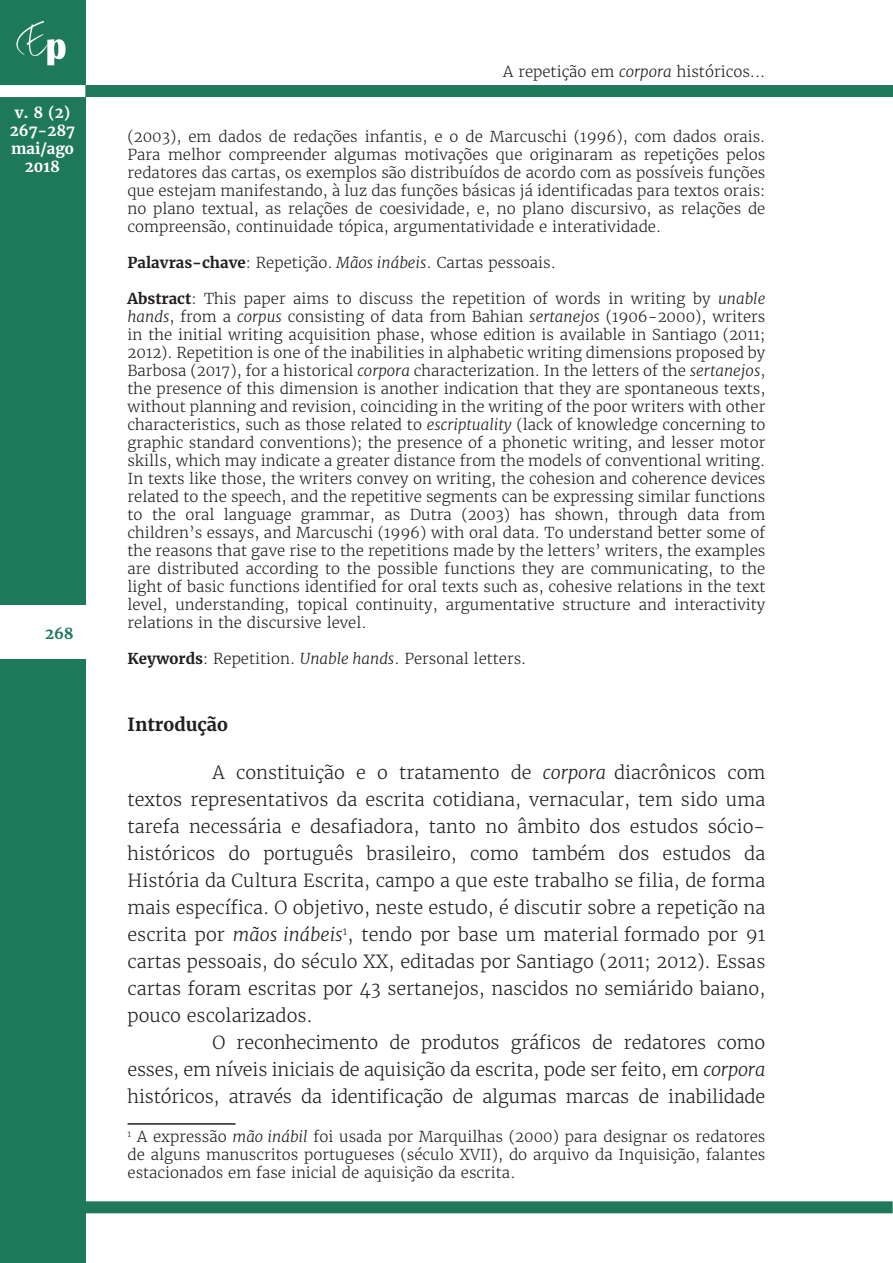
<style>
.page{position:relative;width:893px;height:1263px;background:#fff}
.page>*{position:absolute;margin:0;border:0;box-sizing:border-box;transform-origin:0 0}
.Corpo_do_artigo{font:300 18px/27px "Merriweather";letter-spacing:-.005em;color:#231f20;text-align:justify}
.Título_de_seção_prim{font:700 18px "Merriweather";color:#231f20}
.Resumo{font:300 15px/18px "Merriweather";color:#231f20;text-align:justify}
.Rodapé{font:300 15px/18px "Merriweather";color:#231f20;text-align:justify}
.t1{font:700 15px/18px "Merriweather";color:#fff;text-align:center}
.t2{font:700 15px "Merriweather";color:#1e785a}
.s1{font-style:italic}
.s2{font-weight:700}
</style>
<div class="page">
<div style="left:0;top:0;width:85px;height:1263px;background:#1e785a"></div>
<img style="left:16px;top:21px;width:50px;height:45px">
<div style="left:85px;top:85px;width:808px;height:12px;background:#1e785a"></div>
<div style="left:0;top:85px;width:85px;height:12px;background:#fff"></div>
<div style="left:0;top:605px;width:85px;height:53px;background:#fff"></div>
<div style="left:84px;top:1201px;width:809px;height:12px;background:#1e785a"></div>
<hr style="left:128px;top:1123px;width:108px;height:2px;background:#231f20">
<p class="t1" style="left:10px;top:103px;width:67px">v. 8 (2)<br>267-287 mai/ago<br>2018</p>
<p class="t2" style="left:45px;top:624px;width:30px">268</p>
<p class="Resumo" style="left:503px;top:63px;width:264px">A repetição em <span class="s1">corpora</span> históricos...</p>
<p class="Resumo" style="left:128px;top:128px;width:639px">(2003), em dados de redações infantis, e o de Marcuschi (1996), com dados orais.<br>Para melhor compreender algumas motivações que originaram as repetições pelos redatores das cartas, os exemplos são distribuídos de acordo com as possíveis funções que estejam manifestando, à luz das funções básicas já identificadas para textos orais: no plano textual, as relações de coesividade, e, no plano discursivo, as relações de compreensão, continuidade tópica, argumentatividade e interatividade.</p>
<p class="Resumo" style="left:128px;top:254px;width:430px"><span class="s2">Palavras-chave</span>: Repetição. <span class="s1">Mãos inábeis</span>. Cartas pessoais.</p>
<p class="Resumo" style="left:128px;top:290px;width:639px"><span class="s2">Abstract</span>: This paper aims to discuss the repetition of words in writing by <span class="s1">unable hands</span>, from a <span class="s1">corpus</span> consisting of data from Bahian <span class="s1">sertanejos</span> (1906-2000), writers in the initial writing acquisition phase, whose edition is available in Santiago (2011; 2012). Repetition is one of the inabilities in alphabetic writing dimensions proposed by Barbosa (2017), for a historical <span class="s1">corpora</span> characterization. In the letters of the <span class="s1">sertanejos</span>, the presence of this dimension is another indication that they are spontaneous texts, without planning and revision, coinciding in the writing of the poor writers with other characteristics, such as those related to <span class="s1">escriptuality</span> (lack of knowledge concerning to graphic standard conventions); the presence of a phonetic writing, and lesser motor skills, which may indicate a greater distance from the models of conventional writing.<br>In texts like those, the writers convey on writing, the cohesion and coherence devices related to the speech, and the repetitive segments can be expressing similar functions to the oral language grammar, as Dutra (2003) has shown, through data from children’s essays, and Marcuschi (1996) with oral data. To understand better some of the reasons that gave rise to the repetitions made by the letters’ writers, the examples are distributed according to the possible functions they are communicating, to the light of basic functions identified for oral texts such as, cohesive relations in the text level, understanding, topical continuity, argumentative structure and interactivity relations in the discursive level.</p>
<p class="Resumo" style="left:128px;top:650px;width:400px"><span class="s2">Keywords</span>: Repetition. <span class="s1">Unable hands</span>. Personal letters.</p>
<p class="Título_de_seção_prim" style="left:128px;top:713px;width:102px">Introdução</p>
<p class="Corpo_do_artigo" style="left:128px;top:759px;width:639px;text-indent:85px">A constituição e o tratamento de <span class="s1">corpora</span> diacrônicos com textos representativos da escrita cotidiana, vernacular, tem sido uma tarefa necessária e desafiadora, tanto no âmbito dos estudos sócio&shy;históricos do português brasileiro, como também dos estudos da História da Cultura Escrita, campo a que este trabalho se filia, de forma mais específica. O objetivo, neste estudo, é discutir sobre a repetição na escrita por <span class="s1">mãos inábeis</span><sup>1</sup>, tendo por base um material formado por 91 cartas pessoais, do século XX, editadas por Santiago (2011; 2012). Essas cartas foram escritas por 43 sertanejos, nascidos no semiárido baiano, pouco escolarizados.</p>
<p class="Corpo_do_artigo" style="left:128px;top:1029px;width:639px;text-indent:85px">O reconhecimento de produtos gráficos de redatores como esses, em níveis iniciais de aquisição da escrita, pode ser feito, em <span class="s1">corpora </span>históricos, através da identificação de algumas marcas de inabilidade</p>
<p class="Rodapé" style="left:128px;top:1127px;width:639px"><sup>1</sup> A expressão <span class="s1">mão inábil</span> foi usada por Marquilhas (2000) para designar os redatores de alguns manuscritos portugueses (século XVII), do arquivo da Inquisição, falantes estacionados em fase inicial de aquisição da escrita.</p>
</div>
